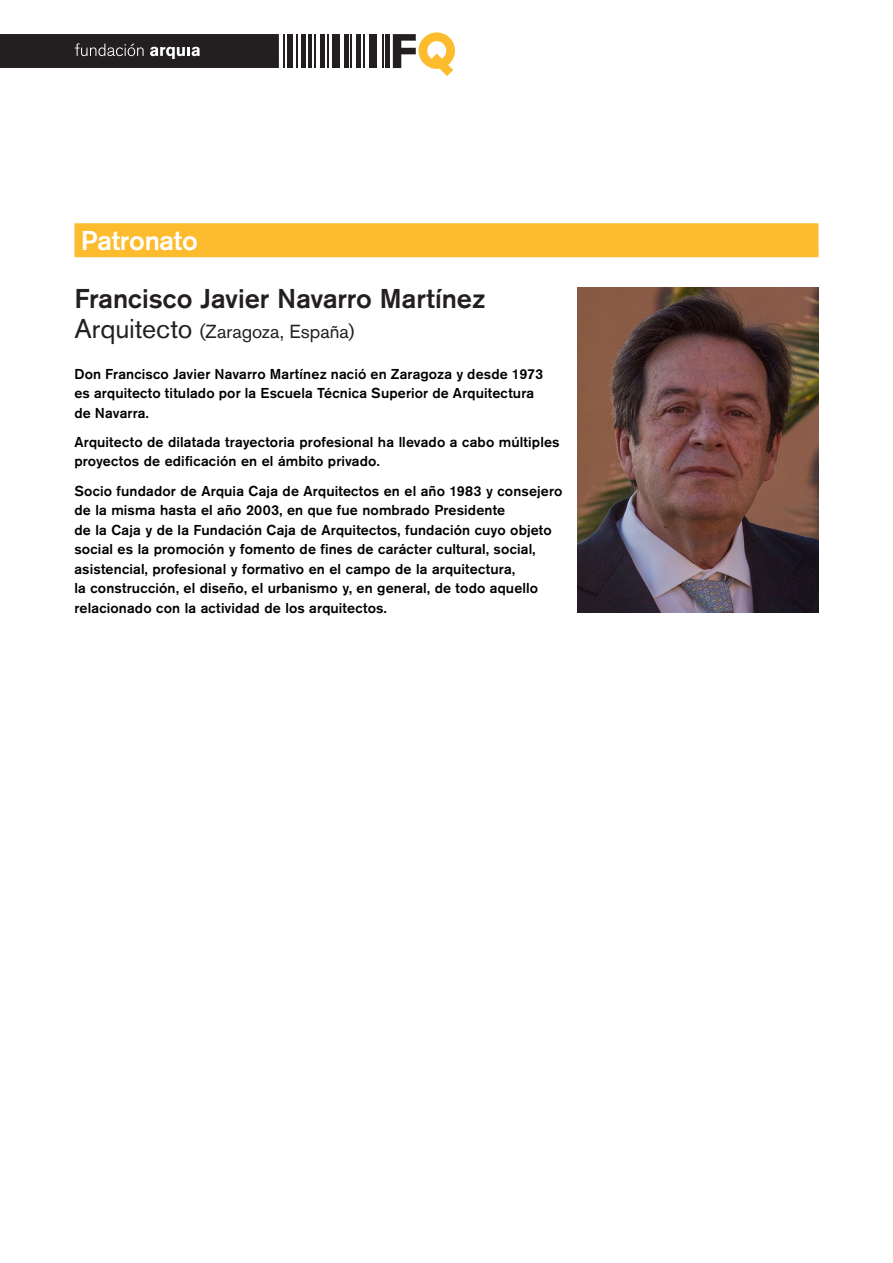
<style>
.page{position:relative;width:893px;height:1263px;background:#fff}
.page>*{position:absolute;margin:0;border:0;box-sizing:border-box;transform-origin:0 0}
.t1{font:500 27px "Akzidenz Grotesk Pro";letter-spacing:-.005em;color:#231f20}
.t2{font:500 27px "Akzidenz Grotesk Pro";letter-spacing:-.01em;color:#fff}
.t3{font:18.75px "Akzidenz Grotesk Pro";color:#231f20}
.t4{font:500 14.25px/19.5px "Akzidenz Grotesk Pro";letter-spacing:.01em;color:#000}
.s1{font-size:27px}
</style>
<div class="page">
<div style="left:332px;top:34px;width:8px;height:34px;background:#231f20"></div>
<hr style="left:327px;top:34px;width:2px;height:34px;background:#231f20">
<div style="left:320px;top:34px;width:5px;height:34px;background:#231f20"></div>
<hr style="left:314px;top:34px;width:2px;height:34px;background:#231f20">
<hr style="left:308px;top:34px;width:4px;height:34px;background:#231f20">
<div style="left:301px;top:34px;width:5px;height:34px;background:#231f20"></div>
<hr style="left:296px;top:34px;width:1px;height:34px;background:#231f20">
<div style="left:287px;top:34px;width:5px;height:34px;background:#231f20"></div>
<hr style="left:283px;top:34px;width:2px;height:34px;background:#231f20">
<hr style="left:382px;top:34px;width:2px;height:34px;background:#231f20">
<div style="left:385px;top:34px;width:5px;height:34px;background:#231f20"></div>
<svg style="left:393px;top:32px;width:62px;height:44px"></svg>
<div style="left:369px;top:34px;width:7px;height:34px;background:#231f20"></div>
<hr style="left:363px;top:34px;width:2px;height:34px;background:#231f20">
<div style="left:356px;top:34px;width:5px;height:34px;background:#231f20"></div>
<hr style="left:350px;top:34px;width:2px;height:34px;background:#231f20">
<div style="left:344px;top:34px;width:5px;height:34px;background:#231f20"></div>
<div style="left:0;top:34px;width:279px;height:34px;background:#231f20"></div>
<svg style="left:150px;top:47px;width:50px;height:12px"></svg>
<svg style="left:75px;top:43px;width:69px;height:13px"></svg>
<div style="left:74px;top:223px;width:745px;height:34px;background:#fdbb2e"></div>
<img style="left:578px;top:288px;width:241px;height:325px">
<p class="t2" style="left:81px;top:223px;width:119px">Patronato</p>
<p class="t1" style="left:74px;top:281px;width:413px">Francisco Javier Navarro Martínez</p>
<p class="t3" style="left:74px;top:319px;width:282px"><span class="s1">Arquitecto</span> (Zaragoza, España)</p>
<p class="t4" style="left:74px;top:364px;width:470px">Don Francisco Javier Navarro Martínez nació en Zaragoza y desde 1973 es arquitecto titulado por la Escuela Técnica Superior de Arquitectura de Navarra.</p>
<p class="t4" style="left:74px;top:432px;width:487px">Arquitecto de dilatada trayectoria profesional ha llevado a cabo múltiples proyectos de edificación en el ámbito privado.</p>
<p class="t4" style="left:74px;top:481px;width:489px">Socio fundador de Arquia Caja de Arquitectos en el año 1983 y consejero de la misma hasta el año 2003, en que fue nombrado Presidente<br>de la Caja y de la Fundación Caja de Arquitectos, fundación cuyo objeto social es la promoción y fomento de fines de carácter cultural, social, asistencial, profesional y formativo en el campo de la arquitectura,<br>la construcción, el diseño, el urbanismo y, en general, de todo aquello relacionado con la actividad de los arquitectos.</p>
</div>
